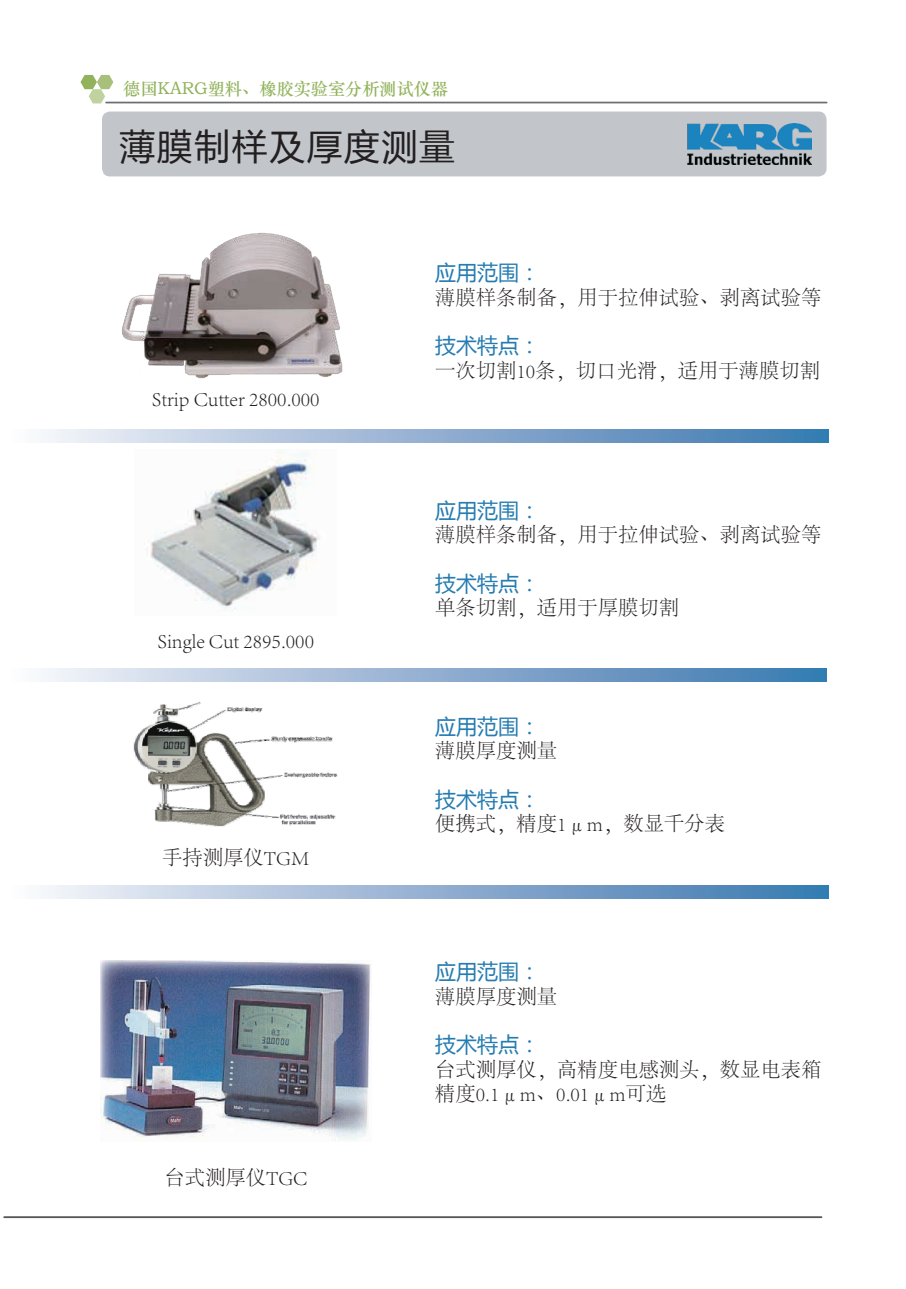
<style>
.page{position:relative;width:906px;height:1289px;background:#fff}
.page>*{position:absolute;margin:0;border:0;box-sizing:border-box;transform-origin:0 0}
.t1{font:35.7px "Microsoft Ya Hei";letter-spacing:.05em;color:#231f20}
.t2{font:21px "Microsoft Ya Hei";color:#267cb1}
.t3{font:300 20.4px/24.5px "Adobe Song Std";color:#231f20}
.t4{font:17.1px "ST Zhongsong";color:#92b35c}
</style>
<div class="page">
<img style="left:122px;top:232px;width:221px;height:147px">
<svg style="left:43px;top:429px;width:786px;height:13px;background:#93b1d2"></svg>
<svg style="left:43px;top:668px;width:783px;height:13px;background:#93b1d2"></svg>
<img style="left:150px;top:452px;width:170px;height:159px">
<img style="left:133px;top:702px;width:205px;height:125px">
<img style="left:100px;top:960px;width:271px;height:181px">
<svg style="left:43px;top:885px;width:786px;height:13px;background:#93b1d2"></svg>
<div style="left:102px;top:111px;width:724px;height:65px;background:#c2c6ca;border-radius:8px"></div>
<svg style="left:80px;top:75px;width:747px;height:29px"></svg>
<img style="left:688px;top:124px;width:123px;height:40px">
<div style="left:4px;top:1216px;width:818px;height:1px;border:1px solid #57585a"></div>
<p class="t4" style="left:123px;top:76px;width:326px">德国KARG塑料、橡胶实验室分析测试仪器</p>
<p class="t1" style="left:119px;top:122px;width:337px">薄膜制样及厚度测量</p>
<p class="t3" style="left:152px;top:387px;width:169px">Strip Cutter 2800.000</p>
<p class="t3" style="left:158px;top:629px;width:158px">Single Cut 2895.000</p>
<p class="t3" style="left:162px;top:846px;width:149px">手持测厚仪TGM</p>
<p class="t3" style="left:164px;top:1166px;width:144px">台式测厚仪TGC</p>
<p class="t2" style="left:435px;top:258px;width:106px">应用范围：</p>
<p class="t3" style="left:435px;top:286px;width:388px">薄膜样条制备，用于拉伸试验、剥离试验等</p>
<p class="t2" style="left:435px;top:332px;width:106px">技术特点：</p>
<p class="t3" style="left:435px;top:359px;width:386px">一次切割10条，切口光滑，适用于薄膜切割</p>
<p class="t2" style="left:435px;top:496px;width:106px">应用范围：</p>
<p class="t3" style="left:435px;top:523px;width:388px">薄膜样条制备，用于拉伸试验、剥离试验等</p>
<p class="t2" style="left:435px;top:569px;width:106px">技术特点：</p>
<p class="t3" style="left:435px;top:596px;width:245px">单条切割，适用于厚膜切割</p>
<p class="t2" style="left:435px;top:712px;width:106px">应用范围：</p>
<p class="t3" style="left:435px;top:739px;width:123px">薄膜厚度测量</p>
<p class="t2" style="left:435px;top:785px;width:106px">技术特点：</p>
<p class="t3" style="left:435px;top:812px;width:291px">便携式，精度1μm，数显千分表</p>
<p class="t2" style="left:435px;top:957px;width:106px">应用范围：</p>
<p class="t3" style="left:435px;top:984px;width:123px">薄膜厚度测量</p>
<p class="t2" style="left:435px;top:1030px;width:106px">技术特点：</p>
<p class="t3" style="left:435px;top:1057px;width:388px">台式测厚仪，高精度电感测头，数显电表箱精度0.1μm、0.01μm可选</p>
</div>
